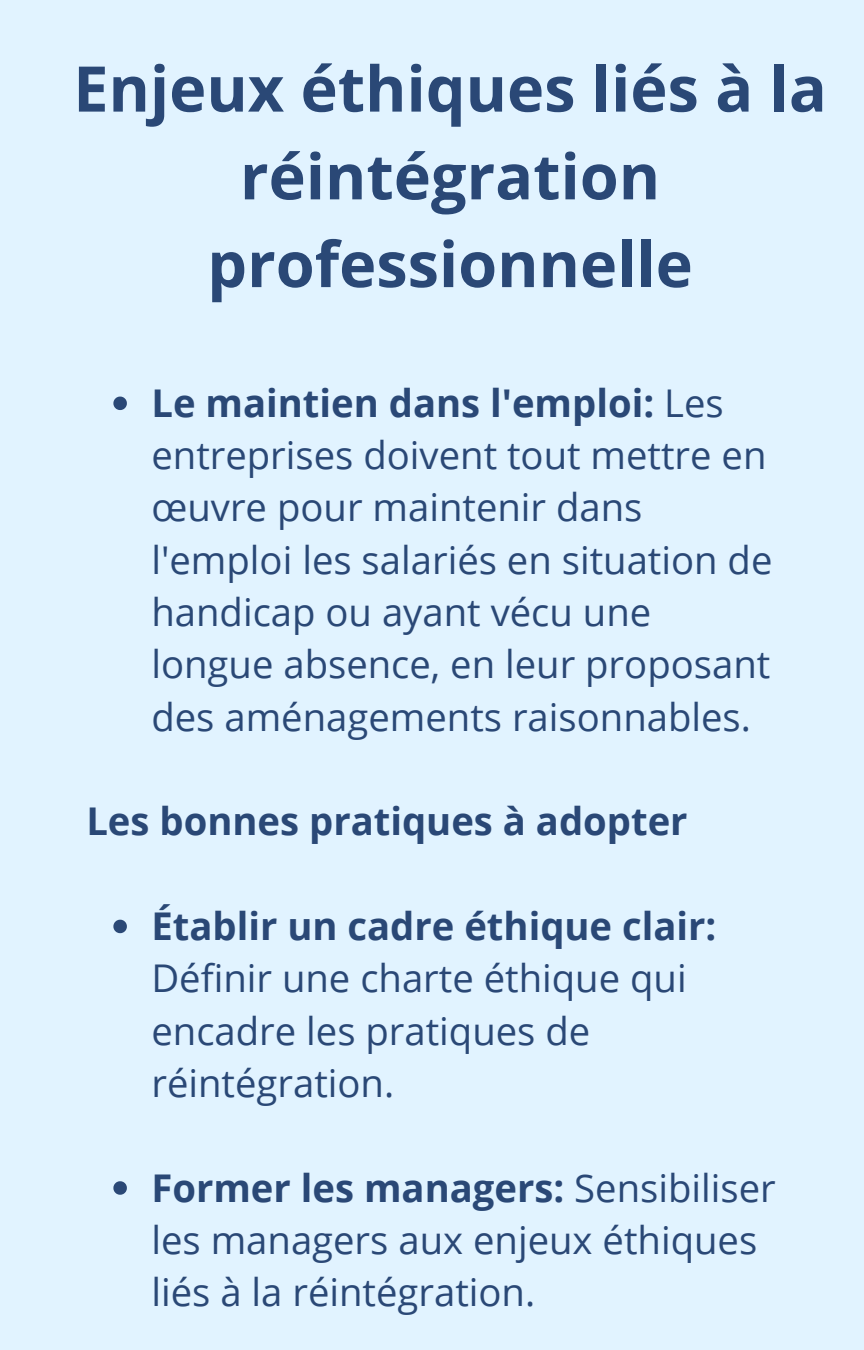
<style>
.page{position:relative;width:864px;height:1350px;background:#e1f3ff}
.page>*{position:absolute;margin:0;border:0;box-sizing:border-box;transform-origin:0 0}
.t1{font:700 63px/87.8px "Open Sans";color:#2a4876;text-align:center}
.t2{font:38.25px/52.2px "Open Sans";color:#2a4876}
.t3{font:700 38.25px "Open Sans";color:#2a4876}
.s1{font-weight:700}
</style>
<div class="page">
<svg style="left:113px;top:397px;width:14px;height:13px"></svg>
<svg style="left:113px;top:920px;width:14px;height:13px"></svg>
<svg style="left:113px;top:1181px;width:14px;height:14px"></svg>
<h1 class="t1" style="left:73px;top:43px;width:755px">Enjeux éthiques liés à la réintégration professionnelle</h1>
<p class="t2" style="left:151px;top:376px;width:623px"><span class="s1">Le maintien dans l'emploi:</span> Les entreprises doivent tout mettre en œuvre pour maintenir dans l'emploi les salariés en situation de handicap ou ayant vécu une longue absence, en leur proposant des aménagements raisonnables.</p>
<h2 class="t3" style="left:86px;top:794px;width:603px">Les bonnes pratiques à adopter</h2>
<p class="t2" style="left:151px;top:899px;width:567px"><span class="s1">Établir un cadre éthique clair:<br></span>Définir une charte éthique qui encadre les pratiques de réintégration.</p>
<p class="t2" style="left:151px;top:1161px;width:626px"><span class="s1">Former les managers:</span> Sensibiliser les managers aux enjeux éthiques liés à la réintégration.</p>
</div>
